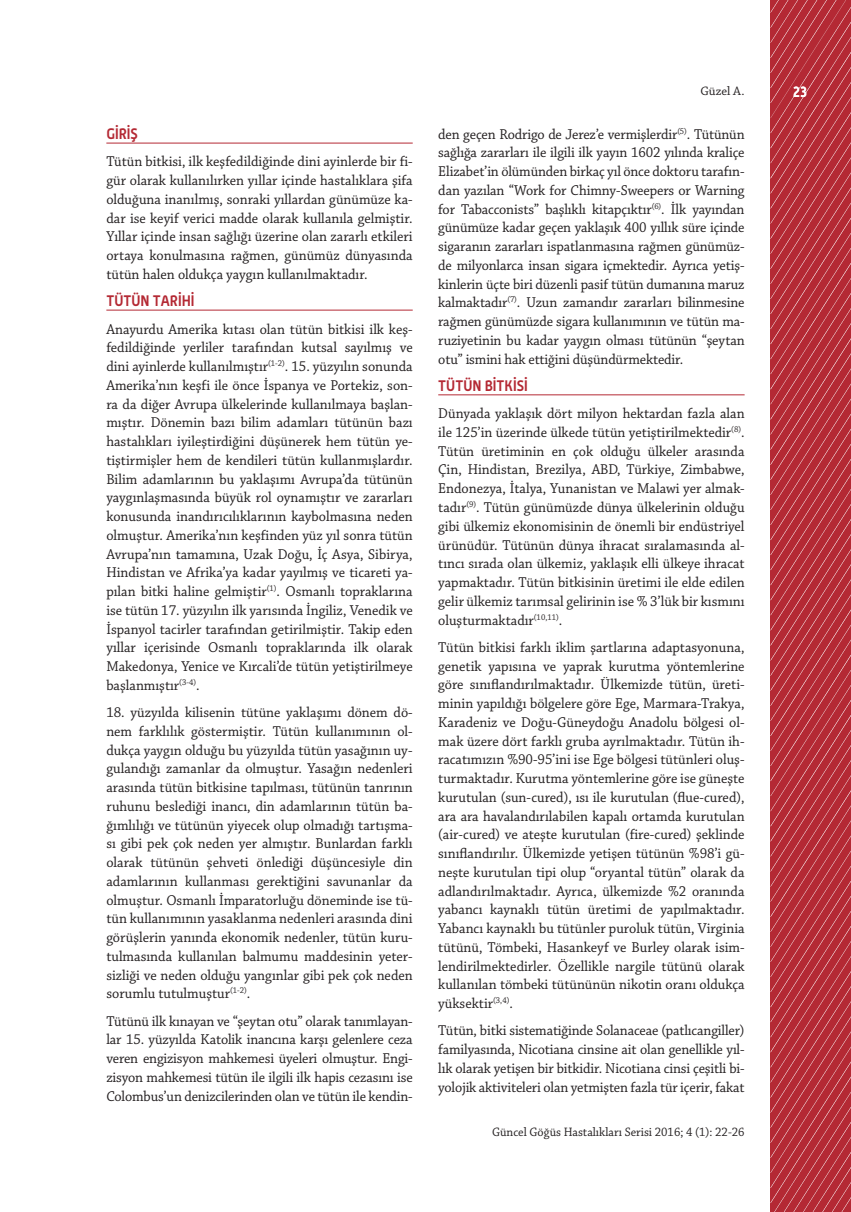
<style>
.page{position:relative;width:851px;height:1212px;background:#fff}
.page>*{position:absolute;margin:0;border:0;box-sizing:border-box;transform-origin:0 0}
.t1{font:15px/18.8px "Chaparral Pro";color:#231f20;text-align:justify;scale:.95 1}
.t2{font:700 15px "Alwyn OT";color:#b42934;scale:.95 1}
.t3{font:700 15px "Alwyn OT";color:#fff;scale:.85 1}
.t4{font:12.9px "Chaparral Pro";color:#231f20;scale:.95 1}
.t5{font:12.9px "Chaparral Pro";color:#231f20}
</style>
<div class="page">
<svg style="left:770px;top:0;width:80px;height:1212px;background:#b7343f"></svg>
<hr style="left:106px;top:143px;width:306px;height:1px;background:#b42934">
<hr style="left:106px;top:310px;width:306px;height:1px;background:#b42934">
<hr style="left:438px;top:394px;width:306px;height:1px;background:#b42934">
<p class="t2" style="left:106px;top:124px;width:35px">GİRİŞ</p>
<p class="t1" style="left:106px;top:153px;width:324px">Tütün bitkisi, ilk keşfedildiğinde dini ayinlerde bir fi&shy;gür olarak kullanılırken yıllar içinde hastalıklara şifa olduğuna inanılmış, sonraki yıllardan günümüze ka&shy;dar ise keyif verici madde olarak kullanıla gelmiştir.<br>Yıllar içinde insan sağlığı üzerine olan zararlı etkileri ortaya konulmasına rağmen, günümüz dünyasında tütün halen oldukça yaygın kullanılmaktadır.</p>
<p class="t2" style="left:106px;top:292px;width:94px">TÜTÜN TARİHİ</p>
<p class="t1" style="left:106px;top:320px;width:324px">Anayurdu Amerika kıtası olan tütün bitkisi ilk keş&shy;fedildiğinde yerliler tarafından kutsal sayılmış ve dini ayinlerde kullanılmıştır<sup>(1-2)</sup>. 15. yüzyılın sonunda Amerika’nın keşfi ile önce İspanya ve Portekiz, son&shy;ra da diğer Avrupa ülkelerinde kullanılmaya başlan&shy;mıştır. Dönemin bazı bilim adamları tütünün bazı hastalıkları iyileştirdiğini düşünerek hem tütün ye&shy;tiştirmişler hem de kendileri tütün kullanmışlardır.<br>Bilim adamlarının bu yaklaşımı Avrupa’da tütünün yaygınlaşmasında büyük rol oynamıştır ve zararları konusunda inandırıcılıklarının kaybolmasına neden olmuştur. Amerika’nın keşfinden yüz yıl sonra tütün Avrupa’nın tamamına, Uzak Doğu, İç Asya, Sibirya, Hindistan ve Afrika’ya kadar yayılmış ve ticareti ya&shy;pılan bitki haline gelmiştir<sup>(1)</sup>. Osmanlı topraklarına ise tütün 17. yüzyılın ilk yarısında İngiliz, Venedik ve İspanyol tacirler tarafından getirilmiştir. Takip eden yıllar içerisinde Osmanlı topraklarında ilk olarak Makedonya, Yenice ve Kırcali’de tütün yetiştirilmeye başlanmıştır<sup>(3-4)</sup>.</p>
<p class="t1" style="left:106px;top:703px;width:324px">18. yüzyılda kilisenin tütüne yaklaşımı dönem dö&shy;nem farklılık göstermiştir. Tütün kullanımının ol&shy;dukça yaygın olduğu bu yüzyılda tütün yasağının uy&shy;gulandığı zamanlar da olmuştur. Yasağın nedenleri arasında tütün bitkisine tapılması, tütünün tanrının ruhunu beslediği inancı, din adamlarının tütün ba&shy;ğımlılığı ve tütünün yiyecek olup olmadığı tartışma&shy;sı gibi pek çok neden yer almıştır. Bunlardan farklı olarak tütünün şehveti önlediği düşüncesiyle din adamlarının kullanması gerektiğini savunanlar da olmuştur. Osmanlı İmparatorluğu döneminde ise tü&shy;tün kullanımının yasaklanma nedenleri arasında dini görüşlerin yanında ekonomik nedenler, tütün kuru&shy;tulmasında kullanılan balmumu maddesinin yeter&shy;sizliği ve neden olduğu yangınlar gibi pek çok neden sorumlu tutulmuştur<sup>(1-2)</sup>.</p>
<p class="t1" style="left:106px;top:1012px;width:324px">Tütünü ilk kınayan ve “şeytan otu” olarak tanımlayan&shy;lar 15. yüzyılda Katolik inancına karşı gelenlere ceza veren engizisyon mahkemesi üyeleri olmuştur. Engi&shy;zisyon mahkemesi tütün ile ilgili ilk hapis cezasını ise Colombus’un denizcilerinden olan ve tütün ile kendin-</p>
<p class="t5" style="left:700px;top:83px;width:46px">Güzel A.</p>
<p class="t3" style="left:792px;top:82px;width:19px">23</p>
<p class="t1" style="left:438px;top:125px;width:324px">den geçen Rodrigo de Jerez’e vermişlerdir<sup>(5)</sup>. Tütünün sağlığa zararları ile ilgili ilk yayın 1602 yılında kraliçe Elizabet’in ölümünden birkaç yıl önce doktoru tarafın&shy;dan yazılan “Work for Chimny-Sweepers or Warning for Tabacconists” başlıklı kitapçıktır<sup>(6)</sup>. İlk yayından günümüze kadar geçen yaklaşık 400 yıllık süre içinde sigaranın zararları ispatlanmasına rağmen günümüz&shy;de milyonlarca insan sigara içmektedir. Ayrıca yetiş&shy;kinlerin üçte biri düzenli pasif tütün dumanına maruz kalmaktadır<sup>(7)</sup>. Uzun zamandır zararları bilinmesine rağmen günümüzde sigara kullanımının ve tütün ma&shy;ruziyetinin bu kadar yaygın olması tütünün “şeytan otu” ismini hak ettiğini düşündürmektedir.</p>
<p class="t2" style="left:438px;top:376px;width:96px">TÜTÜN BİTKİSİ</p>
<p class="t1" style="left:438px;top:405px;width:324px">Dünyada yaklaşık dört milyon hektardan fazla alan ile 125’in üzerinde ülkede tütün yetiştirilmektedir<sup>(8)</sup>.<br>Tütün üretiminin en çok olduğu ülkeler arasında Çin, Hindistan, Brezilya, ABD, Türkiye, Zimbabwe, Endonezya, İtalya, Yunanistan ve Malawi yer almak&shy;tadır<sup>(9)</sup>. Tütün günümüzde dünya ülkelerinin olduğu gibi ülkemiz ekonomisinin de önemli bir endüstriyel ürünüdür. Tütünün dünya ihracat sıralamasında al&shy;tıncı sırada olan ülkemiz, yaklaşık elli ülkeye ihracat yapmaktadır. Tütün bitkisinin üretimi ile elde edilen gelir ülkemiz tarımsal gelirinin ise % 3’lük bir kısmını oluşturmaktadır<sup>(10,11)</sup>.</p>
<p class="t1" style="left:438px;top:638px;width:324px">Tütün bitkisi farklı iklim şartlarına adaptasyonuna, genetik yapısına ve yaprak kurutma yöntemlerine göre sınıflandırılmaktadır. Ülkemizde tütün, üreti&shy;minin yapıldığı bölgelere göre Ege, Marmara-Trakya, Karadeniz ve Doğu-Güneydoğu Anadolu bölgesi ol&shy;mak üzere dört farklı gruba ayrılmaktadır. Tütün ih&shy;racatımızın %90-95’ini ise Ege bölgesi tütünleri oluş&shy;turmaktadır. Kurutma yöntemlerine göre ise güneşte kurutulan (sun-cured), ısı ile kurutulan (flue-cured), ara ara havalandırılabilen kapalı ortamda kurutulan (air-cured) ve ateşte kurutulan (fire-cured) şeklinde sınıflandırılır. Ülkemizde yetişen tütünün %98’i gü&shy;neşte kurutulan tipi olup “oryantal tütün” olarak da adlandırılmaktadır. Ayrıca, ülkemizde %2 oranında yabancı kaynaklı tütün üretimi de yapılmaktadır.<br>Yabancı kaynaklı bu tütünler puroluk tütün, Virginia tütünü, Tömbeki, Hasankeyf ve Burley olarak isim&shy;lendirilmektedirler. Özellikle nargile tütünü olarak kullanılan tömbeki tütününün nikotin oranı oldukça yüksektir<sup>(3,4)</sup>.</p>
<p class="t1" style="left:438px;top:1022px;width:324px">Tütün, bitki sistematiğinde Solanaceae (patlıcangiller) familyasında, Nicotiana cinsine ait olan genellikle yıl&shy;lık olarak yetişen bir bitkidir. Nicotiana cinsi çeşitli bi&shy;yolojik aktiviteleri olan yetmişten fazla tür içerir, fakat</p>
<p class="t4" style="left:492px;top:1125px;width:267px">Güncel Göğüs Hastalıkları Serisi 2016; 4 (1): 22-26</p>
</div>
